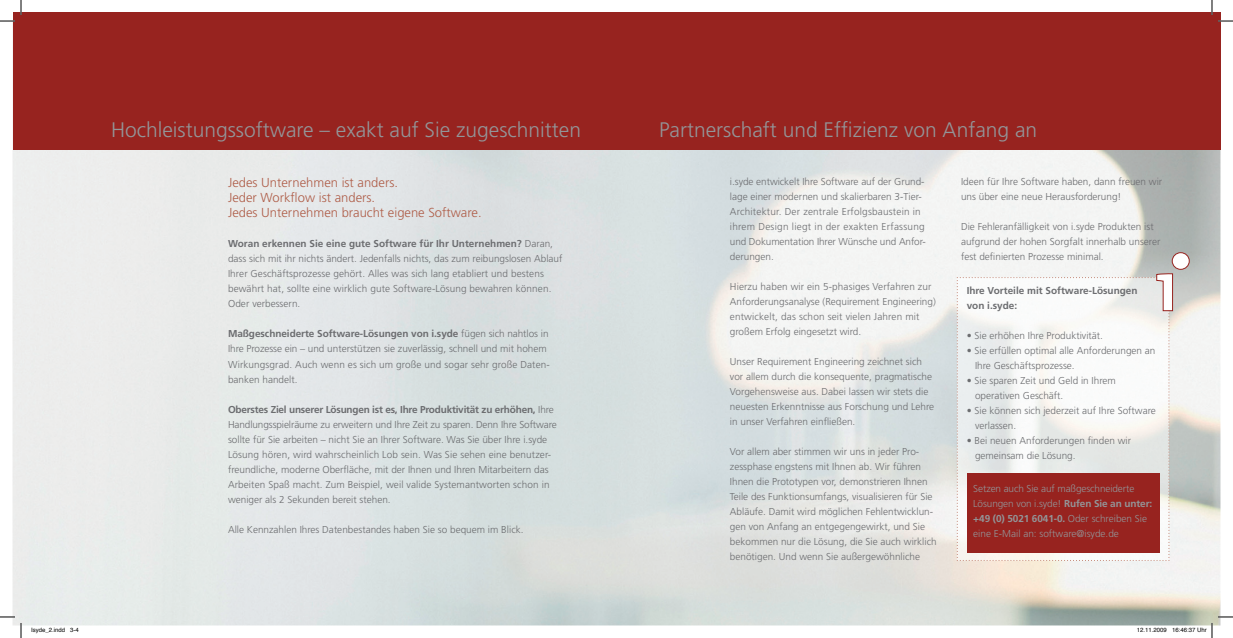
<style>
.page{position:relative;width:1233px;height:638px;background:#fff}
.page>*{position:absolute;margin:0;border:0;box-sizing:border-box;transform-origin:0 0}
.t1{font:300 21px "Frutiger";color:#939598}
.t2{font:300 13px/15px "Frutiger";color:#af5e49}
.t3{font:300 10px/15px "Frutiger";color:#6c6d70}
.t4{font:300 10px/15px "Frutiger";letter-spacing:-.01em;color:#939598}
.t5{font:700 10px/15px "Frutiger";color:#6c6d70}
.t6{font:6px "Helvetica";color:#000}
.s1{font-weight:700}
</style>
<div class="page">
<img style="left:12px;top:150px;width:1208px;height:475px">
<div style="left:12px;top:12px;width:1208px;height:138px;background:#97231f"></div>
<img style="left:956px;top:277px;width:213px;height:283px">
<div style="left:966px;top:472px;width:193px;height:80px;background:#97231f"></div>
<svg style="left:1155px;top:272px;width:18px;height:39px"></svg>
<div style="left:1172px;top:252px;width:17px;height:17px;background:#fff;border-radius:50%"></div>
<div style="left:1171px;top:252px;width:18px;height:18px;border:1px solid #97231f;border-radius:50%"></div>
<svg style="left:1218px;top:20px;width:15px;height:2px"></svg>
<svg style="left:1218px;top:616px;width:15px;height:1px"></svg>
<svg style="left:0;top:0;width:22px;height:22px"></svg>
<svg style="left:0;top:616px;width:22px;height:21px"></svg>
<svg style="left:1211px;top:0;width:1px;height:15px"></svg>
<svg style="left:1137px;top:622px;width:75px;height:15px"></svg>
<h1 class="t1" style="left:111px;top:118px;width:471px">Hochleistungssoftware – exakt auf Sie zugeschnitten</h1>
<h1 class="t1" style="left:659px;top:118px;width:380px">Partnerschaft und Effizienz von Anfang an</h1>
<h2 class="t2" style="left:228px;top:175px;width:255px">Jedes Unternehmen ist anders.<br>Jeder Workflow ist anders.<br>Jedes Unternehmen braucht eigene Software.</h2>
<p class="t3" style="left:228px;top:236px;width:336px"><span class="s1">Woran erkennen Sie eine gute Software für Ihr Unternehmen?</span> Daran, dass sich mit ihr nichts ändert. Jedenfalls nichts, das zum reibungslosen Ablauf Ihrer Geschäftsprozesse gehört. Alles was sich lang etabliert und bestens bewährt hat, sollte eine wirklich gute Software-Lösung bewahren können.<br>Oder verbessern.</p>
<p class="t3" style="left:228px;top:326px;width:323px"><span class="s1">Maßgeschneiderte Software-Lösungen von i.syde</span> fügen sich nahtlos in Ihre Prozesse ein – und unterstützen sie zuverlässig, schnell und mit hohem Wirkungsgrad. Auch wenn es sich um große und sogar sehr große Daten&shy;banken handelt.</p>
<p class="t3" style="left:228px;top:401px;width:330px"><span class="s1">Oberstes Ziel unserer Lösungen ist es, Ihre Produktivität zu erhöhen,</span> Ihre Handlungsspielräume zu erweitern und Ihre Zeit zu sparen. Denn Ihre Software sollte für Sie arbeiten – nicht Sie an Ihrer Software. Was Sie über Ihre i.syde Lösung hören, wird wahrscheinlich Lob sein. Was Sie sehen eine benutzer&shy;freundliche, moderne Oberfläche, mit der Ihnen und Ihren Mitarbeitern das Arbeiten Spaß macht. Zum Beispiel, weil valide Systemantworten schon in weniger als 2 Sekunden bereit stehen.</p>
<p class="t3" style="left:228px;top:521px;width:297px">Alle Kennzahlen Ihres Datenbestandes haben Sie so bequem im Blick.</p>
<p class="t3" style="left:961px;top:174px;width:203px">Ideen für Ihre Software haben, dann freuen wir uns über eine neue Herausforderung!</p>
<p class="t3" style="left:961px;top:219px;width:201px">Die Fehleranfälligkeit von i.syde Produkten ist aufgrund der hohen Sorgfalt innerhalb unserer fest definierten Prozesse minimal.</p>
<p class="t5" style="left:966px;top:283px;width:172px">Ihre Vorteile mit Software-Lösungen von i.syde:</p>
<p class="t3" style="left:966px;top:328px;width:138px">• Sie erhöhen Ihre Produktivität.</p>
<p class="t3" style="left:975px;top:343px;width:182px;text-indent:-8px">• Sie erfüllen optimal alle Anforderungen an<br>Ihre Geschäftsprozesse.</p>
<p class="t3" style="left:975px;top:373px;width:142px;text-indent:-8px">• Sie sparen Zeit und Geld in Ihrem operativen Geschäft.</p>
<p class="t3" style="left:975px;top:403px;width:182px;text-indent:-8px">• Sie können sich jederzeit auf Ihre Software verlassen.</p>
<p class="t3" style="left:975px;top:433px;width:157px;text-indent:-8px">• Bei neuen Anforderungen finden wir gemeinsam die Lösung.</p>
<p class="t4" style="left:973px;top:480px;width:180px">Setzen auch Sie auf maßgeschneiderte Lösungen von i.syde! <span class="s1">Rufen Sie an unter: +49 (0) 5021 6041-0.</span> Oder schreiben Sie eine E-Mail an: software@isyde.de</p>
<p class="t3" style="left:730px;top:174px;width:197px">i.syde entwickelt Ihre Software auf der Grund&shy;lage einer modernen und skalierbaren 3-Tier-Architektur. Der zentrale Erfolgsbaustein in ihrem Design liegt in der exakten Erfassung und Dokumentation Ihrer Wünsche und Anfor&shy;derungen.</p>
<p class="t3" style="left:730px;top:279px;width:207px">Hierzu haben wir ein 5-phasiges Verfahren zur Anforderungsanalyse (Requirement Engineering) entwickelt, das schon seit vielen Jahren mit großem Erfolg eingesetzt wird.</p>
<p class="t3" style="left:730px;top:354px;width:206px">Unser Requirement Engineering zeichnet sich vor allem durch die konsequente, pragmatische Vorgehensweise aus. Dabei lassen wir stets die neuesten Erkenntnisse aus Forschung und Lehre in unser Verfahren einfließen.</p>
<p class="t3" style="left:730px;top:444px;width:208px">Vor allem aber stimmen wir uns in jeder Pro&shy;zessphase engstens mit Ihnen ab. Wir führen Ihnen die Prototypen vor, demonstrieren Ihnen Teile des Funktionsumfangs, visualisieren für Sie Abläufe. Damit wird möglichen Fehlentwicklun&shy;gen von Anfang an entgegengewirkt, und Sie bekommen nur die Lösung, die Sie auch wirklich benötigen. Und wenn Sie außergewöhnliche</p>
<p class="t6" style="left:31px;top:625px;width:49px">Isyde_2.indd 3-4</p>
<p class="t6" style="left:1137px;top:625px;width:71px">12.11.2009 16:46:37 Uhr</p>
</div>
